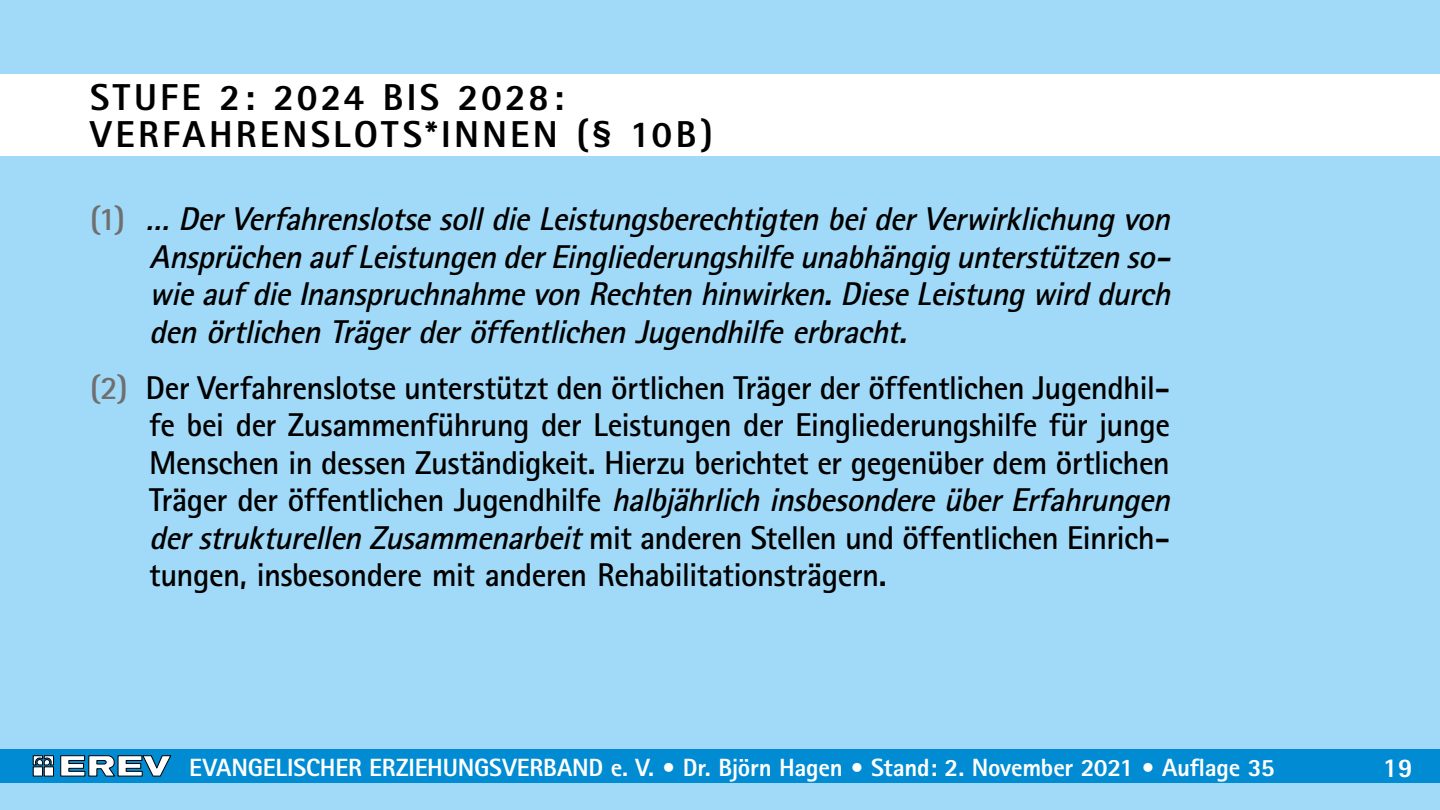
<style>
.page{position:relative;width:1440px;height:810px;background:#fff}
.page>*{position:absolute;margin:0;border:0;box-sizing:border-box;transform-origin:0 0}
.t1{font:800 37.5px/37.5px "Rotis Sans Serif";letter-spacing:.085em;color:#000}
.t2{font:700 33px/37.5px "Rotis Sans Serif";letter-spacing:-.02em;color:#000}
.t3{font:italic 700 33px/37.5px "Rotis Sans Serif";color:#000;text-align:justify}
.t4{font:800 27px "Rotis Sans Serif";color:#fff}
.t5{font:800 24.97px "Rotis Sans Serif";letter-spacing:-.01em;color:#fff}
.s1{font-style:normal;color:#706f6f}
.s2{color:#706f6f}
.s3{font-style:italic}
</style>
<div class="page">
<div style="left:0;top:0;width:1440px;height:74px;background:#a1daf8"></div>
<div style="left:0;top:156px;width:1440px;height:654px;background:#a1daf8"></div>
<div style="left:0;top:749px;width:1440px;height:34px;background:#008bd2"></div>
<svg style="left:33px;top:755px;width:138px;height:22px"></svg>
<p class="t1" style="left:90px;top:78px;width:624px">STUFE 2: 2024 BIS 2028:<br>VERFAHRENSLOTS*INNEN (§ 10B)</p>
<p class="t3" style="left:149px;top:200px;width:1031px;text-indent:-59px"><span class="s1">( 1 )</span> … DerVerfahrenslotsesolldieLeistungsberechtigten beiderVerwirklichung von Ansprüchen aufLeistungen derEingliederungshilfeunabhängig unterstützen so&shy;wieaufdieInanspruchnahmevon Rechten hinwirken.DieseLeistung wird durch den örtlichen Trägerderöffentlichen Jugendhilfeerbracht.</p>
<p class="t2" style="left:149px;top:368px;width:1031px;text-indent:-59px"><span class="s2">(2)</span> Der Verfahrenslotse unterstützt den örtlichen Träger der öffentlichen Jugendhil&shy;fe bei der Zusammenführung der Leistungen der Eingliederungshilfe für junge Menschen in dessen Zuständigkeit. Hierzu berichtet er gegenüber dem örtlichen Tr ä g e r d e r ö ffe n t l i c h e n J u g e n d h i l fe <span class="s3">halbjährlich insbesondereüberErfahrungen derstrukturellen Zusammenarbeit</span>mit anderen Stellen und öffentlichen Einrich&shy;tungen, insbesondere mit anderen Rehabilitationsträgern.</p>
<p class="t5" style="left:189px;top:752px;width:1087px">EVANGELISCHER ERZIEHUNGSVERBAND e. V. • Dr. Björn Hagen • Stand: 2. November 2021 • Auflage 35</p>
<p class="t4" style="left:1383px;top:750px;width:32px">19</p>
</div>
